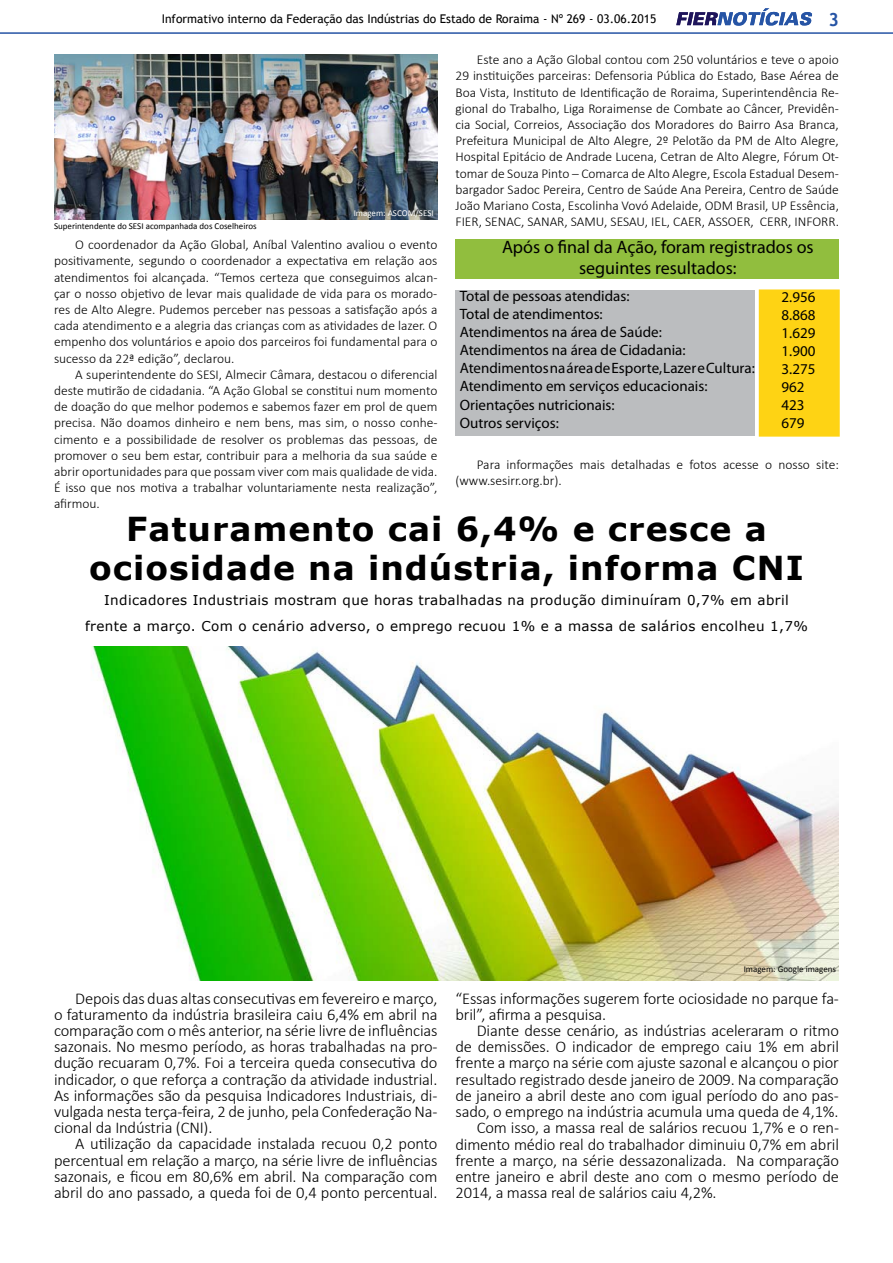
<style>
.page{position:relative;width:893px;height:1263px;background:#fff}
.page>*{position:absolute;margin:0;border:0;box-sizing:border-box;transform-origin:0 0}
.t1{font:700 33px/39px "Verdana";letter-spacing:.03em;color:#000;text-align:center}
.t2{font:18px/21.6px "Myriad Pro";color:#000;text-align:center}
.t3{font:700 18px "Trebuchet MS";color:#2654a5}
.t4{font:300 16.5px/16.2px "Calibri";letter-spacing:-.01em;color:#000;text-align:justify}
.t5{font:15px/18px "Myriad Pro";color:#000}
.t6{font:300 13.5px/16.2px "Calibri";color:#000;text-align:justify}
.t7{font:13.5px/25.5px "Verdana";letter-spacing:.03em;color:#000;text-align:center}
.t8{font:12px "Trebuchet MS";color:#000}
.t9{font:9px "Calibri";color:#000}
.t10{font:9px "Calibri";color:#fff}
</style>
<div class="page">
<svg style="left:676px;top:8px;width:136px;height:18px"></svg>
<hr style="left:0;top:32px;width:893px;height:2px;background:#2654a5">
<img style="left:91px;top:646px;width:748px;height:335px">
<img style="left:54px;top:54px;width:383px;height:166px">
<div style="left:455px;top:239px;width:384px;height:40px;background:#91be3e"></div>
<div style="left:455px;top:290px;width:300px;height:146px;background:#bbbdbf"></div>
<div style="left:759px;top:290px;width:80px;height:146px;background:#fed314"></div>
<div style="left:759px;top:289px;width:81px;height:148px;border:2px solid #fed314"></div>
<p class="t8" style="left:162px;top:11px;width:496px">Informativo interno da Federação das Indústrias do Estado de Roraima - Nº 269 - 03.06.2015</p>
<h2 class="t3" style="left:828px;top:8px;width:12px">3</h2>
<p class="t9" style="left:54px;top:220px;width:204px">Superintendente do SESI acompanhada dos Coselheiros</p>
<p class="t10" style="left:354px;top:207px;width:82px">Imagem: ASCOM/SESI</p>
<p class="t6" style="left:54px;top:236px;width:385px;text-indent:21px">O coordenador da Ação Global, Aníbal Valentino avaliou o evento positivamente, segundo o coordenador a expectativa em relação aos atendimentos foi alcançada. “Temos certeza que conseguimos alcan&shy;çar o nosso objetivo de levar mais qualidade de vida para os morado&shy;res de Alto Alegre. Pudemos perceber nas pessoas a satisfação após a cada atendimento e a alegria das crianças com as atividades de lazer. O empenho dos voluntários e apoio dos parceiros foi fundamental para o sucesso da 22ª edição”, declarou.</p>
<p class="t6" style="left:54px;top:366px;width:385px;text-indent:21px">A superintendente do SESI, Almecir Câmara, destacou o diferencial deste mutirão de cidadania. “A Ação Global se constitui num momento de doação do que melhor podemos e sabemos fazer em prol de quem precisa. Não doamos dinheiro e nem bens, mas sim, o nosso conhe&shy;cimento e a possibilidade de resolver os problemas das pessoas, de promover o seu bem estar, contribuir para a melhoria da sua saúde e abrir oportunidades para que possam viver com mais qualidade de vida.<br>É isso que nos motiva a trabalhar voluntariamente nesta realização”, afirmou.</p>
<p class="t6" style="left:455px;top:51px;width:385px;text-indent:21px">Este ano a Ação Global contou com 250 voluntários e teve o apoio 29 instituições parceiras: Defensoria Pública do Estado, Base Aérea de Boa Vista, Instituto de Identificação de Roraima, Superintendência Re&shy;gional do Trabalho, Liga Roraimense de Combate ao Câncer, Previdên&shy;cia Social, Correios, Associação dos Moradores do Bairro Asa Branca, Prefeitura Municipal de Alto Alegre, 2º Pelotão da PM de Alto Alegre, Hospital Epitácio de Andrade Lucena, Cetran de Alto Alegre, Fórum Ot&shy;tomar de Souza Pinto – Comarca de Alto Alegre, Escola Estadual Desem&shy;bargador Sadoc Pereira, Centro de Saúde Ana Pereira, Centro de Saúde João Mariano Costa, Escolinha Vovó Adelaide, ODM Brasil, UP Essência, FIER, SENAC, SANAR, SAMU, SESAU, IEL, CAER, ASSOER, CERR, INFORR.</p>
<h2 class="t2" style="left:502px;top:236px;width:313px">Após o final da Ação, foram registrados os seguintes resultados:</h2>
<p class="t5" style="left:460px;top:287px;width:297px">Total de pessoas atendidas:<br>Total de atendimentos:<br>Atendimentos na área de Saúde:<br>Atendimentos na área de Cidadania:<br>Atendimentos na área de Esporte, Lazer e Cultura:<br>Atendimento em serviços educacionais:<br>Orientações nutricionais:<br>Outros serviços:</p>
<p class="t5" style="left:781px;top:288px;width:35px">2.956<br>8.868<br>1.629<br>1.900<br>3.275<br>962<br>423<br>679</p>
<p class="t6" style="left:455px;top:456px;width:385px;text-indent:21px">Para informações mais detalhadas e fotos acesse o nosso site: (www.sesirr.org.br).</p>
<h1 class="t1" style="left:89px;top:509px;width:716px">Faturamento cai 6,4% e cresce a ociosidade na indústria, informa CNI</h1>
<p class="t7" style="left:85px;top:587px;width:724px">Indicadores Industriais mostram que horas trabalhadas na produção diminuíram 0,7% em abril frente a março. Com o cenário adverso, o emprego recuou 1% e a massa de salários encolheu 1,7%</p>
<p class="t4" style="left:54px;top:990px;width:385px;text-indent:21px">Depois das duas altas consecutivas em fevereiro e março, o faturamento da indústria brasileira caiu 6,4% em abril na comparação com o mês anterior, na série livre de influências sazonais. No mesmo período, as horas trabalhadas na pro&shy;dução recuaram 0,7%. Foi a terceira queda consecutiva do indicador, o que reforça a contração da atividade industrial.<br>As informações são da pesquisa Indicadores Industriais, di&shy;vulgada nesta terça-feira, 2 de junho, pela Confederação Na&shy;cional da Indústria (CNI).</p>
<p class="t4" style="left:54px;top:1136px;width:385px;text-indent:21px">A utilização da capacidade instalada recuou 0,2 ponto percentual em relação a março, na série livre de influências sazonais, e ficou em 80,6% em abril. Na comparação com abril do ano passado, a queda foi de 0,4 ponto percentual.</p>
<p class="t9" style="left:744px;top:963px;width:94px">Imagem: Google imagens</p>
<p class="t4" style="left:455px;top:990px;width:385px">“Essas informações sugerem forte ociosidade no parque fa&shy;bril”, afirma a pesquisa.</p>
<p class="t4" style="left:477px;top:1022px;width:364px">Diante desse cenário, as indústrias aceleraram o ritmo</p>
<p class="t4" style="left:455px;top:1038px;width:385px">de demissões. O indicador de emprego caiu 1% em abril</p>
<p class="t4" style="left:455px;top:1055px;width:385px">frente a março na série com ajuste sazonal e alcançou o pior</p>
<p class="t4" style="left:455px;top:1071px;width:385px">resultado registrado desde janeiro de 2009. Na comparação</p>
<p class="t4" style="left:455px;top:1087px;width:385px">de janeiro a abril deste ano com igual período do ano pas-</p>
<p class="t4" style="left:455px;top:1103px;width:384px">sado, o emprego na indústria acumula uma queda de 4,1%.</p>
<p class="t4" style="left:477px;top:1119px;width:364px">Com isso, a massa real de salários recuou 1,7% e o ren-</p>
<p class="t4" style="left:455px;top:1136px;width:385px">dimento médio real do trabalhador diminuiu 0,7% em abril</p>
<p class="t4" style="left:455px;top:1152px;width:385px">frente a março, na série dessazonalizada. Na comparação</p>
<p class="t4" style="left:455px;top:1168px;width:385px">entre janeiro e abril deste ano com o mesmo período de</p>
<p class="t4" style="left:455px;top:1184px;width:263px">2014, a massa real de salários caiu 4,2%.</p>
</div>
